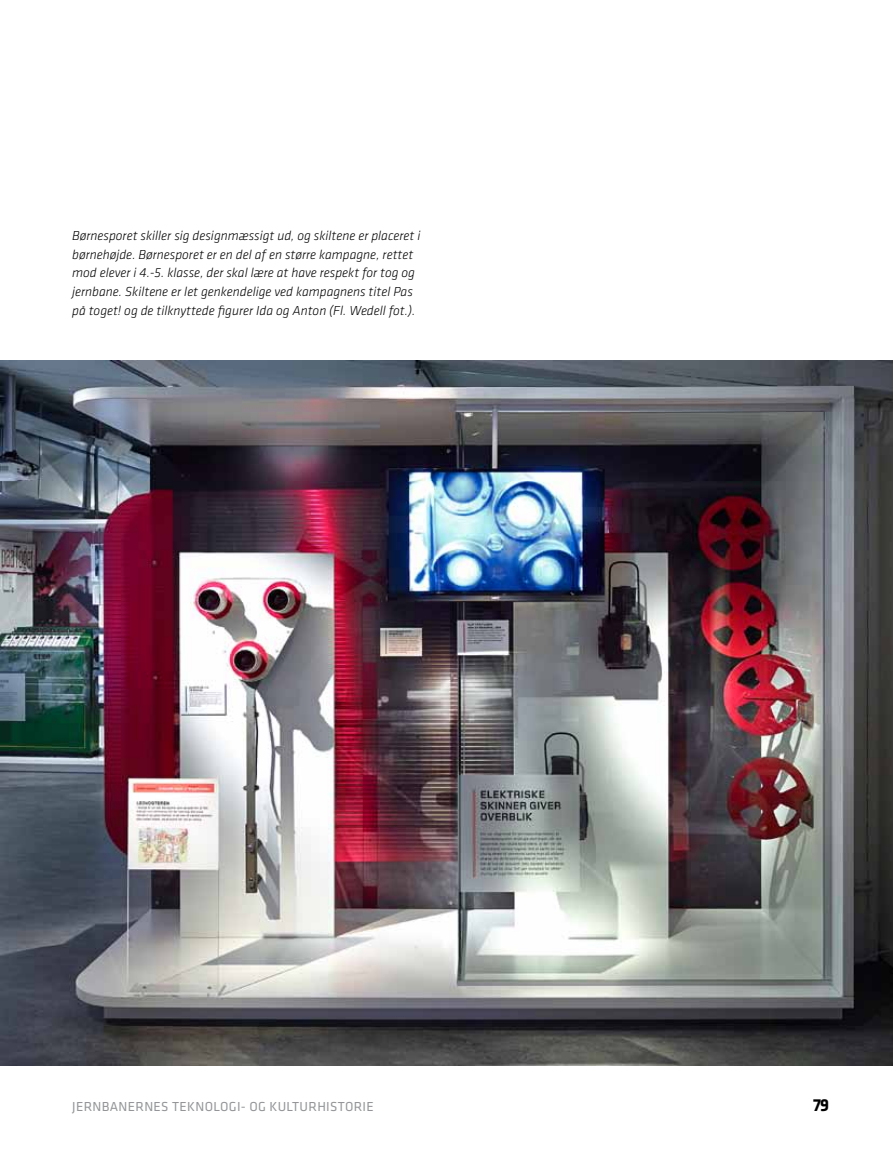
<style>
.page{position:relative;width:893px;height:1149px;background:#fff}
.page>*{position:absolute;margin:0;border:0;box-sizing:border-box;transform-origin:0 0}
.t1{font:700 18px "Klavika";color:#000}
.t2{font:italic 300 13.5px/18.8px "Klavika";color:#000}
.t3{font:13.5px "Klavika";letter-spacing:.025em;color:#939598}
</style>
<div class="page">
<img style="left:0;top:361px;width:893px;height:704px">
<p class="t2" style="left:72px;top:226px;width:350px">Børnesporet skiller sig designmæssigt ud, og skiltene er placeret i børnehøjde. Børnesporet er en del af en større kampagne, rettet mod elever i 4.-5. klasse, der skal lære at have respekt for tog og jernbane. Skiltene er let genkendelige ved kampagnens titel Pas på toget! og de tilknyttede figurer Ida og Anton (Fl. Wedell fot.).</p>
<p class="t3" style="left:72px;top:1097px;width:303px">JERNBANERNES TEKNOLOGI- OG KULTURHISTORIE</p>
<h1 class="t1" style="left:813px;top:1092px;width:18px">79</h1>
</div>
